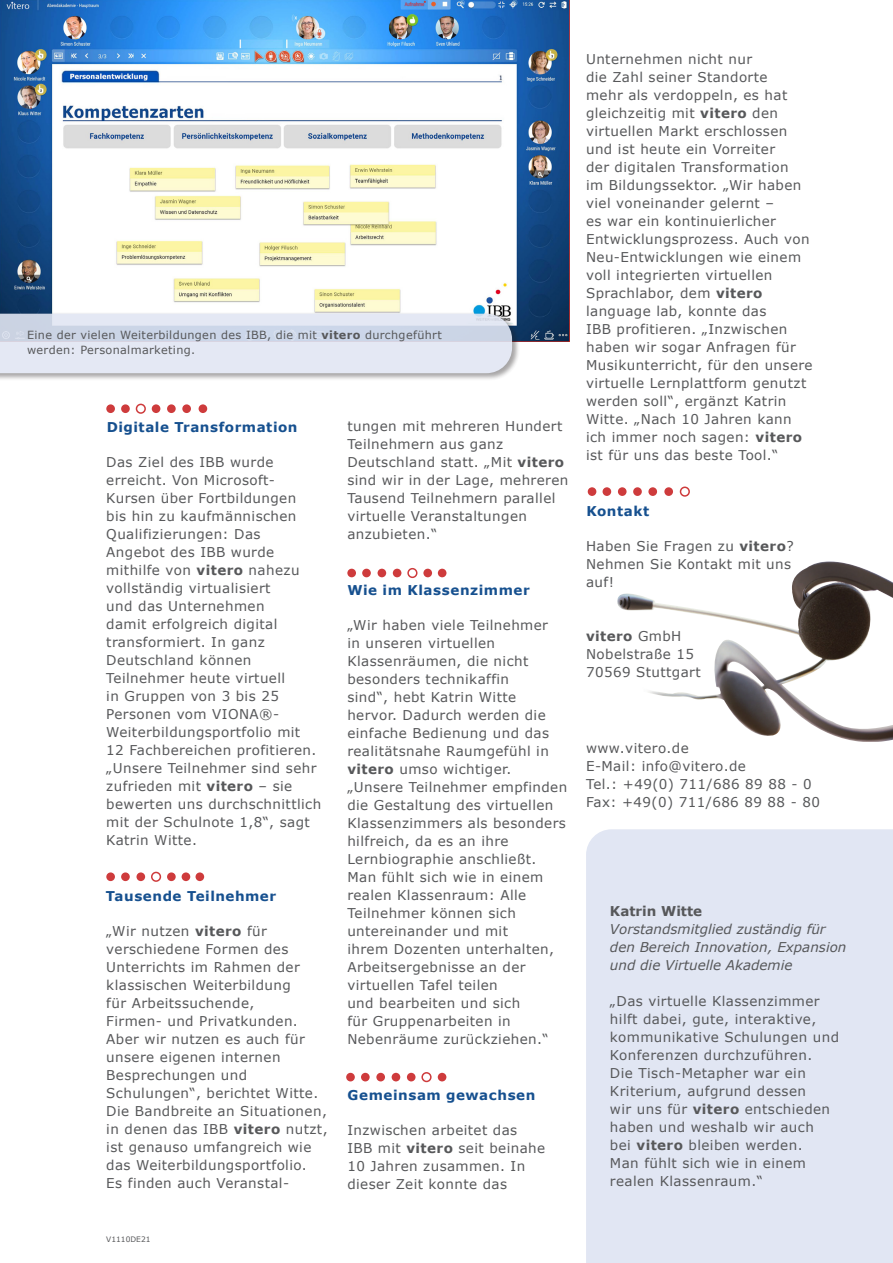
<style>
.page{position:relative;width:893px;height:1263px;background:#fff}
.page>*{position:absolute;margin:0;border:0;box-sizing:border-box;transform-origin:0 0}
.Fließtext{font:13.5px/18px "Verdana";letter-spacing:.03em;color:#57585a}
.Zwischenüberschrift{font:700 13.5px "Verdana";letter-spacing:.04em;color:#16508f}
.t1{font:italic 13.5px/18px "Verdana";color:#57585a}
.t2{font:700 13.5px "Verdana";color:#57585a}
.Bildunterschrift{font:11.25px/14.2px "Verdana";letter-spacing:.03em;color:#57585a}
.Einzug_vitero_Spezia{font:7.5px "Verdana";color:#57585a}
.s1{font-weight:700}
</style>
<div class="page">
<div style="left:586px;top:829px;width:307px;height:434px;background:#e1e6f3"></div>
<img style="left:0;top:0;width:569px;height:342px">
<div style="left:347px;top:569px;width:9px;height:8px;background:#ce3b3c;border-radius:50%"></div>
<div style="left:362px;top:569px;width:9px;height:8px;background:#ce3b3c;border-radius:50%"></div>
<div style="left:378px;top:569px;width:8px;height:8px;background:#ce3b3c;border-radius:50%"></div>
<div style="left:393px;top:569px;width:8px;height:8px;background:#ce3b3c;border-radius:50%"></div>
<div style="left:423px;top:569px;width:9px;height:8px;background:#ce3b3c;border-radius:50%"></div>
<div style="left:407px;top:568px;width:10px;height:10px;border:2px solid #ce3b3c;border-radius:50%"></div>
<div style="left:438px;top:569px;width:8px;height:8px;background:#ce3b3c;border-radius:50%"></div>
<div style="left:0;top:312px;width:520px;height:69px;background:#231f20;opacity:.45"></div>
<svg style="left:0;top:314px;width:512px;height:59px"></svg>
<img style="left:617px;top:561px;width:276px;height:181px">
<div style="left:106px;top:404px;width:9px;height:9px;background:#ce3b3c;border-radius:50%"></div>
<div style="left:121px;top:404px;width:9px;height:9px;background:#ce3b3c;border-radius:50%"></div>
<div style="left:136px;top:404px;width:10px;height:10px;border:2px solid #ce3b3c;border-radius:50%"></div>
<div style="left:152px;top:404px;width:8px;height:9px;background:#ce3b3c;border-radius:50%"></div>
<div style="left:167px;top:404px;width:9px;height:9px;background:#ce3b3c;border-radius:50%"></div>
<div style="left:182px;top:404px;width:9px;height:9px;background:#ce3b3c;border-radius:50%"></div>
<div style="left:199px;top:404px;width:8px;height:9px;background:#ce3b3c;border-radius:50%"></div>
<div style="left:106px;top:872px;width:9px;height:9px;background:#ce3b3c;border-radius:50%"></div>
<div style="left:121px;top:872px;width:9px;height:9px;background:#ce3b3c;border-radius:50%"></div>
<div style="left:136px;top:872px;width:9px;height:9px;background:#ce3b3c;border-radius:50%"></div>
<div style="left:151px;top:872px;width:10px;height:10px;border:2px solid #ce3b3c;border-radius:50%"></div>
<div style="left:167px;top:872px;width:9px;height:9px;background:#ce3b3c;border-radius:50%"></div>
<div style="left:182px;top:872px;width:8px;height:9px;background:#ce3b3c;border-radius:50%"></div>
<div style="left:196px;top:872px;width:8px;height:9px;background:#ce3b3c;border-radius:50%"></div>
<div style="left:346px;top:1073px;width:9px;height:8px;background:#ce3b3c;border-radius:50%"></div>
<div style="left:361px;top:1073px;width:9px;height:8px;background:#ce3b3c;border-radius:50%"></div>
<div style="left:376px;top:1073px;width:9px;height:8px;background:#ce3b3c;border-radius:50%"></div>
<div style="left:392px;top:1073px;width:8px;height:8px;background:#ce3b3c;border-radius:50%"></div>
<div style="left:407px;top:1073px;width:9px;height:8px;background:#ce3b3c;border-radius:50%"></div>
<div style="left:421px;top:1072px;width:11px;height:10px;border:2px solid #ce3b3c;border-radius:50%"></div>
<div style="left:438px;top:1073px;width:8px;height:8px;background:#ce3b3c;border-radius:50%"></div>
<div style="left:588px;top:487px;width:8px;height:9px;background:#ce3b3c;border-radius:50%"></div>
<div style="left:603px;top:487px;width:8px;height:9px;background:#ce3b3c;border-radius:50%"></div>
<div style="left:618px;top:487px;width:9px;height:9px;background:#ce3b3c;border-radius:50%"></div>
<div style="left:633px;top:487px;width:9px;height:9px;background:#ce3b3c;border-radius:50%"></div>
<div style="left:648px;top:487px;width:9px;height:9px;background:#ce3b3c;border-radius:50%"></div>
<div style="left:680px;top:486px;width:10px;height:11px;border:2px solid #ce3b3c;border-radius:50%"></div>
<div style="left:664px;top:487px;width:9px;height:9px;background:#ce3b3c;border-radius:50%"></div>
<p class="Bildunterschrift" style="left:27px;top:328px;width:416px">Eine der vielen Weiterbildungen des IBB, die mit <span class="s1">vitero</span> durchgeführt werden: Personalmarketing.</p>
<p class="Zwischenüberschrift" style="left:107px;top:417px;width:192px">Digitale Transformation</p>
<p class="Fließtext" style="left:106px;top:453px;width:216px">Das Ziel des IBB wurde erreicht. Von Microsoft-<br>Kursen über Fortbildungen<br>bis hin zu kaufmännischen<br>Qualifizierungen: Das<br>Angebot des IBB wurde mithilfe von <span class="s1">vitero</span> nahezu vollständig virtualisiert<br>und das Unternehmen<br>damit erfolgreich digital transformiert. In ganz<br>Deutschland können<br>Teilnehmer heute virtuell<br>in Gruppen von 3 bis 25<br>Personen vom VIONA®-<br>Weiterbildungsportfolio mit<br>12 Fachbereichen profitieren. „Unsere Teilnehmer sind sehr zufrieden mit <span class="s1">vitero</span> – sie bewerten uns durchschnittlich mit der Schulnote 1,8“, sagt<br>Katrin Witte.</p>
<p class="Zwischenüberschrift" style="left:106px;top:887px;width:172px">Tausende Teilnehmer</p>
<p class="Fließtext" style="left:106px;top:922px;width:223px">„Wir nutzen <span class="s1">vitero</span> für verschiedene Formen des<br>Unterrichts im Rahmen der klassischen Weiterbildung<br>für Arbeitssuchende,<br>Firmen- und Privatkunden.<br>Aber wir nutzen es auch für unsere eigenen internen<br>Besprechungen und<br>Schulungen“, berichtet Witte.<br>Die Bandbreite an Situationen, in denen das IBB <span class="s1">vitero</span> nutzt, ist genauso umfangreich wie das Weiterbildungsportfolio.<br>Es finden auch Veranstal-</p>
<p class="Fließtext" style="left:347px;top:416px;width:223px">tungen mit mehreren Hundert<br>Teilnehmern aus ganz<br>Deutschland statt. „Mit <span class="s1">vitero </span>sind wir in der Lage, mehreren<br>Tausend Teilnehmern parallel virtuelle Veranstaltungen anzubieten.“</p>
<p class="Zwischenüberschrift" style="left:347px;top:580px;width:184px">Wie im Klassenzimmer</p>
<p class="Fließtext" style="left:347px;top:616px;width:221px">„Wir haben viele Teilnehmer<br>in unseren virtuellen<br>Klassenräumen, die nicht besonders technikaffin<br>sind“, hebt Katrin Witte hervor. Dadurch werden die einfache Bedienung und das realitätsnahe Raumgefühl in <span class="s1">vitero</span> umso wichtiger. „Unsere Teilnehmer empfinden die Gestaltung des virtuellen<br>Klassenzimmers als besonders hilfreich, da es an ihre<br>Lernbiographie anschließt.<br>Man fühlt sich wie in einem realen Klassenraum: Alle<br>Teilnehmer können sich untereinander und mit<br>ihrem Dozenten unterhalten,<br>Arbeitsergebnisse an der virtuellen Tafel teilen<br>und bearbeiten und sich<br>für Gruppenarbeiten in<br>Nebenräume zurückziehen.“</p>
<p class="Zwischenüberschrift" style="left:348px;top:1085px;width:189px">Gemeinsam gewachsen</p>
<p class="Fließtext" style="left:347px;top:1121px;width:199px">Inzwischen arbeitet das<br>IBB mit <span class="s1">vitero</span> seit beinahe<br>10 Jahren zusammen. In dieser Zeit konnte das</p>
<p class="Fließtext" style="left:586px;top:50px;width:228px">Unternehmen nicht nur<br>die Zahl seiner Standorte<br>mehr als verdoppeln, es hat gleichzeitig mit <span class="s1">vitero</span> den virtuellen Markt erschlossen und ist heute ein Vorreiter<br>der digitalen Transformation<br>im Bildungssektor. „Wir haben viel voneinander gelernt –<br>es war ein kontinuierlicher<br>Entwicklungsprozess. Auch von<br>Neu-Entwicklungen wie einem voll integrierten virtuellen<br>Sprachlabor, dem <span class="s1">vitero </span>language lab, konnte das<br>IBB profitieren. „Inzwischen haben wir sogar Anfragen für<br>Musikunterricht, für den unsere virtuelle Lernplattform genutzt werden soll“, ergänzt Katrin<br>Witte. „Nach 10 Jahren kann ich immer noch sagen: <span class="s1">vitero </span>ist für uns das beste Tool.“</p>
<p class="Zwischenüberschrift" style="left:586px;top:502px;width:64px">Kontakt</p>
<p class="Fließtext" style="left:586px;top:537px;width:209px">Haben Sie Fragen zu <span class="s1">vitero</span>?<br>Nehmen Sie Kontakt mit uns auf!</p>
<p class="Fließtext" style="left:586px;top:627px;width:116px"><span class="s1">vitero</span> GmbH<br>Nobelstraße 15<br>70569 Stuttgart</p>
<p class="Fließtext" style="left:586px;top:739px;width:235px">www.vitero.de<br>E-Mail: info@vitero.de<br>Tel.: +49(0) 711/686 89 88 - 0<br>Fax: +49(0) 711/686 89 88 - 80</p>
<p class="t2" style="left:610px;top:902px;width:94px">Katrin Witte</p>
<p class="t1" style="left:610px;top:920px;width:238px">Vorstandsmitglied zuständig für den Bereich Innovation, Expansion und die Virtuelle Akademie</p>
<p class="Fließtext" style="left:610px;top:992px;width:231px">„Das virtuelle Klassenzimmer hilft dabei, gute, interaktive, kommunikative Schulungen und<br>Konferenzen durchzuführen.<br>Die Tisch-Metapher war ein<br>Kriterium, aufgrund dessen<br>wir uns für <span class="s1">vitero</span> entschieden haben und weshalb wir auch<br>bei <span class="s1">vitero</span> bleiben werden.<br>Man fühlt sich wie in einem realen Klassenraum.“</p>
<p class="Einzug_vitero_Spezia" style="left:106px;top:1234px;width:46px">V1110DE21</p>
</div>
